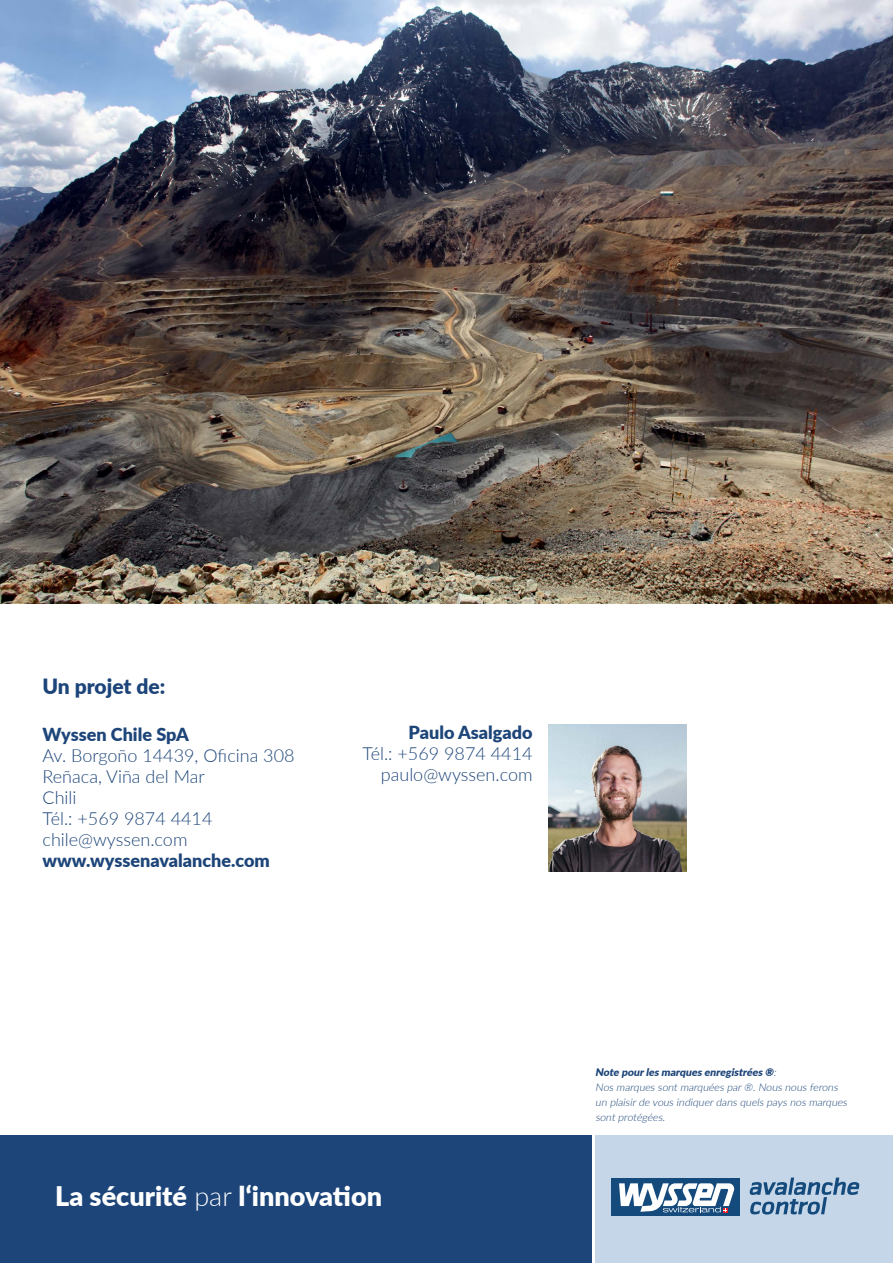
<style>
.page{position:relative;width:893px;height:1263px;background:#fff}
.page>*{position:absolute;margin:0;border:0;box-sizing:border-box;transform-origin:0 0}
.t1{font:900 27px "Lato";color:#fff}
.t2{font:900 21px "Lato";color:#1d4579}
.t3{font:300 18px/21px "Lato";color:#1d4579}
.t4{font:900 18px "Lato";color:#1d4579}
.t5{font:italic 300 10.5px/15px "Lato";color:#1d4579}
.s1{font-weight:300}
.s2{font-weight:900}
</style>
<div class="page">
<div style="left:0;top:1135px;width:591px;height:128px;background:#1d4579"></div>
<div style="left:595px;top:1135px;width:298px;height:128px;background:#c5d6e9"></div>
<div style="left:612px;top:1178px;width:128px;height:37px;background:#144a7c"></div>
<svg style="left:750px;top:1177px;width:109px;height:37px"></svg>
<svg style="left:619px;top:1183px;width:116px;height:29px"></svg>
<img style="left:549px;top:725px;width:137px;height:147px">
<img style="left:0;top:0;width:893px;height:604px">
<h2 class="t2" style="left:43px;top:670px;width:124px">Un projet de:</h2>
<h3 class="t4" style="left:43px;top:720px;width:148px">Wyssen Chile SpA</h3>
<h3 class="t3" style="left:43px;top:744px;width:254px">Av. Borgoño 14439, Oficina 308<br>Reñaca, Viña del Mar<br>Chili<br>Tél.: +569 9874 4414 chile@wyssen.com</h3>
<h3 class="t4" style="left:43px;top:846px;width:229px">www.wyssenavalanche.com</h3>
<h3 class="t4" style="left:409px;top:719px;width:125px">Paulo Asalgado</h3>
<h3 class="t3" style="left:363px;top:743px;width:171px;text-align:right">Tél.: +569 9874 4414 paulo@wyssen.com</h3>
<h1 class="t1" style="left:55px;top:1175px;width:328px">La sécurité <span class="s1">par</span> l‘innovation</h1>
<p class="t5" style="left:595px;top:1064px;width:256px"><span class="s2">Note pourlesmarquesenregistrées®</span>:<br>Nosmarquessontmarquéespar®.Nousnousferons un plaisirde vousindiquerdansquelspaysnosmarques sontprotégées.</p>
</div>
